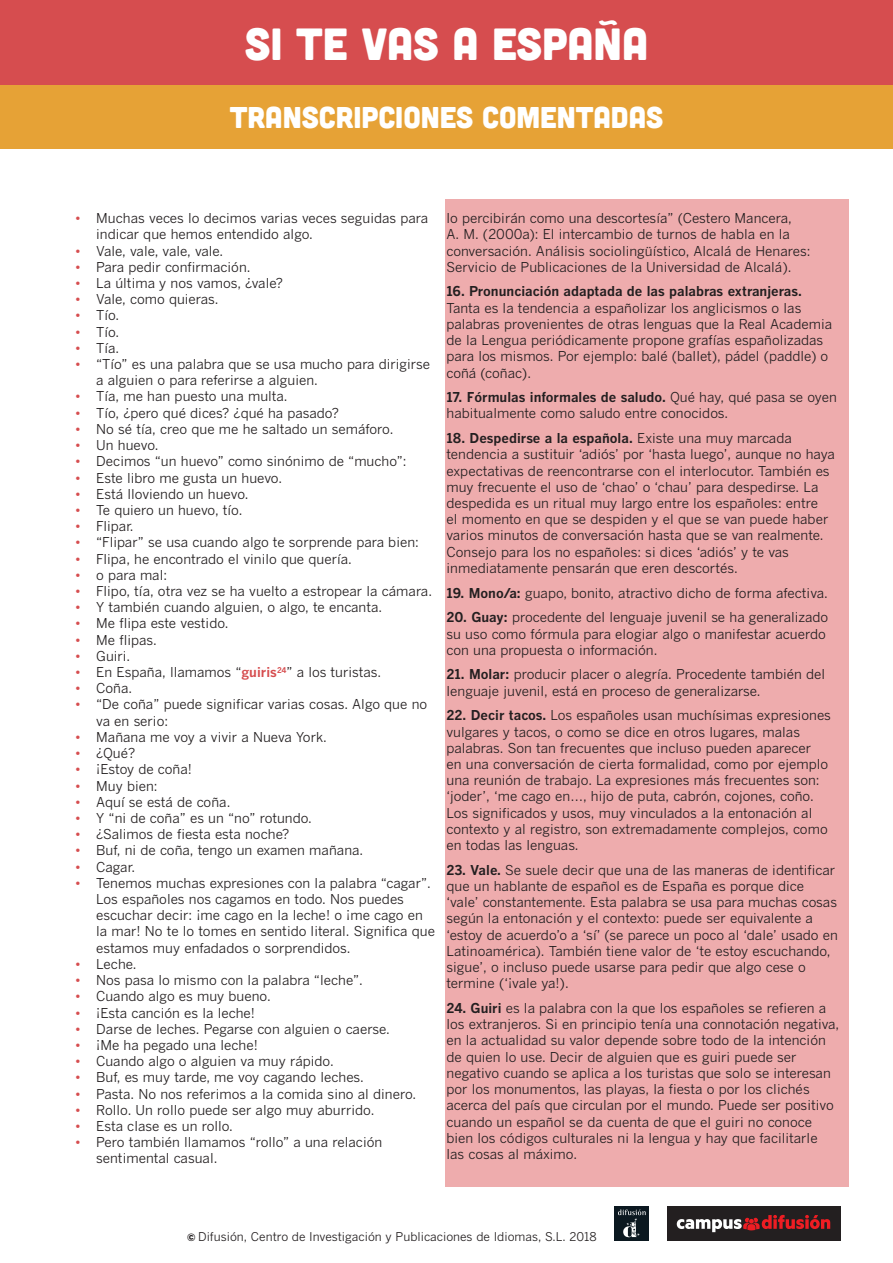
<style>
.page{position:relative;width:893px;height:1263px;background:#fff}
.page>*{position:absolute;margin:0;border:0;box-sizing:border-box;transform-origin:0 0}
.t1{font:45px "Cubano";color:#fff}
.t2{font:30px "Cubano";color:#fff}
.t3{font:13.5px/16.2px "Benton Gothic";color:#231f20}
.t4{font:700 13.5px "Benton Gothic";color:#231f20}
.t5{font:12px "Benton Gothic";color:#231f20}
.s1{color:#d64d4f}
.s2{font-weight:700;color:#d64d4f}
.s3{font-weight:700}
.s4{font-family:"Calibre";font-weight:700}
</style>
<div class="page">
<div style="left:0;top:0;width:892px;height:85px;background:#d64d4f"></div>
<div style="left:0;top:85px;width:892px;height:63px;background:#e6a236"></div>
<div style="left:666px;top:1205px;width:173px;height:35px;background:#231f20"></div>
<svg style="left:676px;top:1214px;width:153px;height:17px"></svg>
<div style="left:614px;top:1205px;width:35px;height:35px;background:#0b1820"></div>
<svg style="left:618px;top:1209px;width:27px;height:27px"></svg>
<div style="left:445px;top:199px;width:404px;height:987px;background:#eeacad"></div>
<h1 class="t1" style="left:245px;top:15px;width:404px">SI TE VAS A ESPAÑA</h1>
<h2 class="t2" style="left:230px;top:98px;width:435px">TRANSCRIPCIONES COMENTADAS</h2>
<p class="t3" style="left:96px;top:210px;width:333px;text-indent:-21px"><span class="s1">•</span> Muchas veces lo decimos varias veces seguidas para indicar que hemos entendido algo.</p>
<p class="t3" style="left:75px;top:242px;width:150px"><span class="s1">•</span> Vale, vale, vale, vale.</p>
<p class="t3" style="left:75px;top:258px;width:177px"><span class="s1">•</span> Para pedir confirmación.</p>
<p class="t3" style="left:75px;top:275px;width:210px"><span class="s1">•</span> La última y nos vamos, ¿vale?</p>
<p class="t3" style="left:75px;top:291px;width:145px"><span class="s1">•</span> Vale, como quieras.</p>
<p class="t3" style="left:75px;top:307px;width:46px"><span class="s1">•</span> Tío.</p>
<p class="t3" style="left:75px;top:323px;width:46px"><span class="s1">•</span> Tío.</p>
<p class="t3" style="left:75px;top:339px;width:46px"><span class="s1">•</span> Tía.</p>
<p class="t3" style="left:96px;top:356px;width:335px;text-indent:-21px"><span class="s1">•</span> “Tío” es una palabra que se usa mucho para dirigirse a alguien o para referirse a alguien.</p>
<p class="t3" style="left:75px;top:388px;width:214px"><span class="s1">•</span> Tía, me han puesto una multa.</p>
<p class="t3" style="left:75px;top:404px;width:265px"><span class="s1">•</span> Tío, ¿pero qué dices? ¿qué ha pasado?</p>
<p class="t3" style="left:75px;top:420px;width:320px"><span class="s1">•</span> No sé tía, creo que me he saltado un semáforo.</p>
<p class="t3" style="left:75px;top:437px;width:85px"><span class="s1">•</span> Un huevo.</p>
<p class="t3" style="left:75px;top:453px;width:333px"><span class="s1">•</span> Decimos “un huevo” como sinónimo de “mucho”:</p>
<p class="t3" style="left:75px;top:469px;width:208px"><span class="s1">•</span> Este libro me gusta un huevo.</p>
<p class="t3" style="left:75px;top:485px;width:175px"><span class="s1">•</span> Está lloviendo un huevo.</p>
<p class="t3" style="left:75px;top:501px;width:169px"><span class="s1">•</span> Te quiero un huevo, tío.</p>
<p class="t3" style="left:75px;top:518px;width:60px"><span class="s1">•</span> Flipar.</p>
<p class="t3" style="left:75px;top:534px;width:345px"><span class="s1">•</span> “Flipar” se usa cuando algo te sorprende para bien:</p>
<p class="t3" style="left:75px;top:550px;width:278px"><span class="s1">•</span> Flipa, he encontrado el vinilo que quería.</p>
<p class="t3" style="left:75px;top:566px;width:94px"><span class="s1">•</span> o para mal:</p>
<p class="t3" style="left:75px;top:582px;width:358px"><span class="s1">•</span> Flipo, tía, otra vez se ha vuelto a estropear la cámara.</p>
<p class="t3" style="left:75px;top:599px;width:308px"><span class="s1">•</span> Y también cuando alguien, o algo, te encanta.</p>
<p class="t3" style="left:75px;top:615px;width:155px"><span class="s1">•</span> Me flipa este vestido.</p>
<p class="t3" style="left:75px;top:631px;width:83px"><span class="s1">•</span> Me flipas.</p>
<p class="t3" style="left:75px;top:647px;width:57px"><span class="s1">•</span> Guiri.</p>
<p class="t3" style="left:75px;top:663px;width:307px"><span class="s1">•</span> En España, llamamos “<span class="s2">guiris</span><sup>24</sup>” a los turistas.</p>
<p class="t3" style="left:75px;top:680px;width:59px"><span class="s1">•</span> Coña.</p>
<p class="t3" style="left:96px;top:696px;width:332px;text-indent:-21px"><span class="s1">•</span> “De coña” puede significar varias cosas. Algo que no va en serio:</p>
<p class="t3" style="left:75px;top:728px;width:253px"><span class="s1">•</span> Mañana me voy a vivir a Nueva York.</p>
<p class="t3" style="left:75px;top:744px;width:62px"><span class="s1">•</span> ¿Qué?</p>
<p class="t3" style="left:75px;top:761px;width:118px"><span class="s1">•</span> ¡Estoy de coña!</p>
<p class="t3" style="left:75px;top:777px;width:84px"><span class="s1">•</span> Muy bien:</p>
<p class="t3" style="left:75px;top:793px;width:157px"><span class="s1">•</span> Aquí se está de coña.</p>
<p class="t3" style="left:75px;top:809px;width:238px"><span class="s1">•</span> Y “ni de coña” es un “no” rotundo.</p>
<p class="t3" style="left:75px;top:825px;width:216px"><span class="s1">•</span> ¿Salimos de fiesta esta noche?</p>
<p class="t3" style="left:75px;top:842px;width:290px"><span class="s1">•</span> Buf, ni de coña, tengo un examen mañana.</p>
<p class="t3" style="left:75px;top:858px;width:62px"><span class="s1">•</span> Cagar.</p>
<p class="t3" style="left:96px;top:874px;width:340px;text-indent:-21px"><span class="s1">•</span> Tenemos muchas expresiones con la palabra “cagar”.<br>Los españoles nos cagamos en todo. Nos puedes escuchar decir: ¡me cago en la leche! o ¡me cago en la mar! No te lo tomes en sentido literal. Significa que estamos muy enfadados o sorprendidos.</p>
<p class="t3" style="left:75px;top:955px;width:63px"><span class="s1">•</span> Leche.</p>
<p class="t3" style="left:75px;top:971px;width:289px"><span class="s1">•</span> Nos pasa lo mismo con la palabra “leche”.</p>
<p class="t3" style="left:75px;top:987px;width:197px"><span class="s1">•</span> Cuando algo es muy bueno.</p>
<p class="t3" style="left:75px;top:1004px;width:182px"><span class="s1">•</span> ¡Esta canción es la leche!</p>
<p class="t3" style="left:75px;top:1020px;width:316px"><span class="s1">•</span> Darse de leches. Pegarse con alguien o caerse.</p>
<p class="t3" style="left:75px;top:1036px;width:184px"><span class="s1">•</span> ¡Me ha pegado una leche!</p>
<p class="t3" style="left:75px;top:1052px;width:260px"><span class="s1">•</span> Cuando algo o alguien va muy rápido.</p>
<p class="t3" style="left:75px;top:1068px;width:290px"><span class="s1">•</span> Buf, es muy tarde, me voy cagando leches.</p>
<p class="t3" style="left:75px;top:1085px;width:342px"><span class="s1">•</span> Pasta. No nos referimos a la comida sino al dinero.</p>
<p class="t3" style="left:75px;top:1101px;width:301px"><span class="s1">•</span> Rollo. Un rollo puede ser algo muy aburrido.</p>
<p class="t3" style="left:75px;top:1117px;width:159px"><span class="s1">•</span> Esta clase es un rollo.</p>
<p class="t3" style="left:96px;top:1133px;width:287px;text-indent:-21px"><span class="s1">•</span> Pero también llamamos “rollo” a una relación sentimental casual.</p>
<p class="t3" style="left:446px;top:210px;width:365px">lo percibirán como una descortesía” (Cestero Mancera,<br>A. M. (2000a): El intercambio de turnos de habla en la conversación. Análisis sociolingüístico, Alcalá de Henares:<br>Servicio de Publicaciones de la Universidad de Alcalá).</p>
<p class="t4" style="left:446px;top:283px;width:356px">16. Pronunciación adaptada de las palabras extranjeras.</p>
<p class="t3" style="left:446px;top:299px;width:387px">Tanta es la tendencia a españolizar los anglicismos o las palabras provenientes de otras lenguas que la Real Academia de la Lengua periódicamente propone grafías españolizadas para los mismos. Por ejemplo: balé (ballet), pádel (paddle) o coñá (coñac).</p>
<p class="t3" style="left:446px;top:389px;width:392px"><span class="s3">17. Fórmulas informales de saludo.</span> Qué hay, qué pasa se oyen habitualmente como saludo entre conocidos.</p>
<p class="t3" style="left:446px;top:430px;width:390px"><span class="s3">18. Despedirse a la española.</span> Existe una muy marcada tendencia a sustituir ‘adiós’ por ‘hasta luego’, aunque no haya expectativas de reencontrarse con el interlocutor. También es muy frecuente el uso de ‘chao’ o ‘chau’ para despedirse. La despedida es un ritual muy largo entre los españoles: entre<br>el momento en que se despiden y el que se van puede haber varios minutos de conversación hasta que se van realmente.<br>Consejo para los no españoles: si dices ‘adiós’ y te vas inmediatamente pensarán que eren descortés.</p>
<p class="t3" style="left:446px;top:584px;width:383px"><span class="s3">19. Mono/a:</span> guapo, bonito, atractivo dicho de forma afectiva.</p>
<p class="t3" style="left:446px;top:609px;width:383px"><span class="s3">20. Guay:</span> procedente del lenguaje juvenil se ha generalizado su uso como fórmula para elogiar algo o manifestar acuerdo con una propuesta o información.</p>
<p class="t3" style="left:446px;top:666px;width:380px"><span class="s3">21. Molar:</span> producir placer o alegría. Procedente también del lenguaje juvenil, está en proceso de generalizarse.</p>
<p class="t3" style="left:446px;top:707px;width:386px"><span class="s3">22. Decir tacos.</span> Los españoles usan muchísimas expresiones vulgares y tacos, o como se dice en otros lugares, malas palabras. Son tan frecuentes que incluso pueden aparecer<br>en una conversación de cierta formalidad, como por ejemplo una reunión de trabajo. La expresiones más frecuentes son: ‘joder’, ‘me cago en…, hijo de puta, cabrón, cojones, coño.<br>Los significados y usos, muy vinculados a la entonación al contexto y al registro, son extremadamente complejos, como en todas las lenguas.</p>
<p class="t3" style="left:446px;top:861px;width:393px"><span class="s3">23. Vale.</span> Se suele decir que una de las maneras de identificar que un hablante de español es de España es porque dice ‘vale’ constantemente. Esta palabra se usa para muchas cosas según la entonación y el contexto: puede ser equivalente a ‘estoy de acuerdo’o a ‘sí’ (se parece un poco al ‘dale’ usado en Latinoamérica). También tiene valor de ‘te estoy escuchando, sigue’, o incluso puede usarse para pedir que algo cese o termine (‘¡vale ya!).</p>
<p class="t3" style="left:446px;top:999px;width:394px"><span class="s3">24. Guiri</span> es la palabra con la que los españoles se refieren a los extranjeros. Si en principio tenía una connotación negativa, en la actualidad su valor depende sobre todo de la intención de quien lo use. Decir de alguien que es guiri puede ser negativo cuando se aplica a los turistas que solo se interesan por los monumentos, las playas, la fiesta o por los clichés acerca del país que circulan por el mundo. Puede ser positivo cuando un español se da cuenta de que el guiri no conoce bien los códigos culturales ni la lengua y hay que facilitarle<br>las cosas al máximo.</p>
<p class="t5" style="left:187px;top:1228px;width:411px"><span class="s4">©</span> Difusión, Centro de Investigación y Publicaciones de Idiomas, S.L. 2018</p>
</div>
